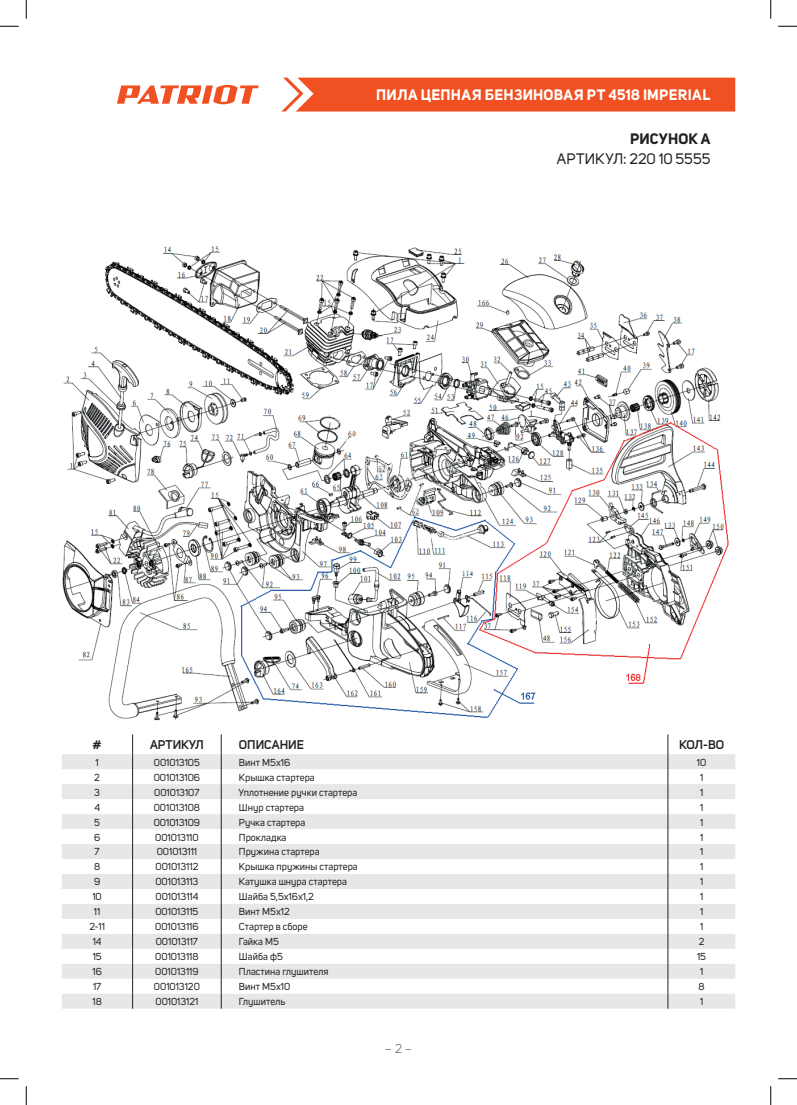
<style>
.page{position:relative;width:797px;height:1105px;background:#fff}
.page>*{position:absolute;margin:0;border:0;box-sizing:border-box;transform-origin:0 0}
.t1{font:700 15px "Uni Sans";letter-spacing:.02em;color:#fff}
.t2{font:15px "Uni Sans";color:#231f20}
.t3{font:700 15px "Uni Sans";letter-spacing:.01em;color:#231f20}
.t4{font:600 12.5px "Uni Sans";color:#231f20}
.t5{font:300 12.5px "Uni Sans";color:#231f20}
.t6{font:10px "Uni Sans";color:#231f20}
</style>
<div class="page">
<svg style="left:281px;top:78px;width:454px;height:34px;background:#f15a2e"></svg>
<svg style="left:117px;top:85px;width:142px;height:19px"></svg>
<svg style="left:62px;top:754px;width:673px;height:255px;fill:#e7e8ea"></svg>
<svg style="left:132px;top:734px;width:1px;height:275px"></svg>
<svg style="left:221px;top:734px;width:1px;height:275px"></svg>
<svg style="left:667px;top:734px;width:1px;height:275px"></svg>
<img style="left:62px;top:246px;width:667px;height:475px">
<svg style="left:0;top:25px;width:19px;height:2px"></svg>
<svg style="left:778px;top:25px;width:19px;height:2px"></svg>
<svg style="left:0;top:1078px;width:19px;height:1px"></svg>
<svg style="left:778px;top:1078px;width:19px;height:1px"></svg>
<svg style="left:25px;top:0;width:2px;height:19px"></svg>
<svg style="left:25px;top:1086px;width:2px;height:19px"></svg>
<svg style="left:770px;top:0;width:1px;height:19px"></svg>
<svg style="left:770px;top:1086px;width:1px;height:19px"></svg>
<h1 class="t1" style="left:376px;top:86px;width:335px">ПИЛА ЦЕПНАЯ БЕНЗИНОВАЯ PT 4518 IMPERIAL</h1>
<h1 class="t3" style="left:630px;top:129px;width:82px">РИСУНОК A</h1>
<h1 class="t2" style="left:557px;top:150px;width:155px">АРТИКУЛ: 220 10 5555</h1>
<p class="t4" style="left:93px;top:737px;width:11px">#</p>
<p class="t4" style="left:150px;top:737px;width:55px">АРТИКУЛ</p>
<p class="t4" style="left:239px;top:737px;width:67px">ОПИСАНИЕ</p>
<p class="t4" style="left:679px;top:737px;width:47px">КОЛ-ВО</p>
<p class="t6" style="left:96px;top:756px;width:5px">1</p>
<p class="t6" style="left:154px;top:756px;width:48px">001013105</p>
<p class="t6" style="left:239px;top:756px;width:53px">Винт М5х16</p>
<p class="t6" style="left:697px;top:756px;width:11px">10</p>
<p class="t6" style="left:94px;top:771px;width:7px">2</p>
<p class="t6" style="left:154px;top:771px;width:48px">001013106</p>
<p class="t6" style="left:239px;top:771px;width:77px">Крышка стартера</p>
<p class="t6" style="left:700px;top:771px;width:5px">1</p>
<p class="t6" style="left:94px;top:786px;width:7px">3</p>
<p class="t6" style="left:154px;top:786px;width:47px">001013107</p>
<p class="t6" style="left:239px;top:786px;width:120px">Уплотнение ручки стартера</p>
<p class="t6" style="left:700px;top:786px;width:5px">1</p>
<p class="t6" style="left:94px;top:801px;width:7px">4</p>
<p class="t6" style="left:154px;top:801px;width:48px">001013108</p>
<p class="t6" style="left:239px;top:801px;width:67px">Шнур стартера</p>
<p class="t6" style="left:700px;top:801px;width:5px">1</p>
<p class="t6" style="left:94px;top:816px;width:7px">5</p>
<p class="t6" style="left:154px;top:816px;width:48px">001013109</p>
<p class="t6" style="left:239px;top:816px;width:68px">Ручка стартера</p>
<p class="t6" style="left:700px;top:816px;width:5px">1</p>
<p class="t6" style="left:94px;top:831px;width:8px">6</p>
<p class="t6" style="left:155px;top:831px;width:45px">001013110</p>
<p class="t6" style="left:239px;top:831px;width:49px">Прокладка</p>
<p class="t6" style="left:700px;top:831px;width:5px">1</p>
<p class="t6" style="left:95px;top:846px;width:7px">7</p>
<p class="t6" style="left:157px;top:846px;width:42px">001013111</p>
<p class="t6" style="left:239px;top:846px;width:82px">Пружина стартера</p>
<p class="t6" style="left:700px;top:846px;width:5px">1</p>
<p class="t6" style="left:94px;top:861px;width:8px">8</p>
<p class="t6" style="left:155px;top:861px;width:44px">001013112</p>
<p class="t6" style="left:239px;top:861px;width:120px">Крышка пружины стартера</p>
<p class="t6" style="left:700px;top:861px;width:5px">1</p>
<p class="t6" style="left:94px;top:876px;width:8px">9</p>
<p class="t6" style="left:155px;top:876px;width:45px">001013113</p>
<p class="t6" style="left:239px;top:876px;width:110px">Катушка шнура стартера</p>
<p class="t6" style="left:700px;top:876px;width:5px">1</p>
<p class="t6" style="left:92px;top:891px;width:11px">10</p>
<p class="t6" style="left:155px;top:891px;width:44px">001013114</p>
<p class="t6" style="left:239px;top:891px;width:76px">Шайба 5,5х16х1,2</p>
<p class="t6" style="left:700px;top:891px;width:5px">1</p>
<p class="t6" style="left:94px;top:906px;width:8px">11</p>
<p class="t6" style="left:155px;top:906px;width:45px">001013115</p>
<p class="t6" style="left:239px;top:906px;width:52px">Винт М5х12</p>
<p class="t6" style="left:700px;top:906px;width:5px">1</p>
<p class="t6" style="left:89px;top:921px;width:17px">2-11</p>
<p class="t6" style="left:155px;top:921px;width:45px">001013116</p>
<p class="t6" style="left:239px;top:921px;width:70px">Стартер в сборе</p>
<p class="t6" style="left:700px;top:921px;width:5px">1</p>
<p class="t6" style="left:93px;top:936px;width:10px">14</p>
<p class="t6" style="left:156px;top:936px;width:44px">001013117</p>
<p class="t6" style="left:239px;top:936px;width:41px">Гайка М5</p>
<p class="t6" style="left:698px;top:936px;width:7px">2</p>
<p class="t6" style="left:93px;top:951px;width:11px">15</p>
<p class="t6" style="left:155px;top:951px;width:45px">001013118</p>
<p class="t6" style="left:239px;top:951px;width:45px">Шайба ф5</p>
<p class="t6" style="left:697px;top:951px;width:11px">15</p>
<p class="t6" style="left:92px;top:966px;width:11px">16</p>
<p class="t6" style="left:155px;top:966px;width:45px">001013119</p>
<p class="t6" style="left:239px;top:966px;width:91px">Пластина глушителя</p>
<p class="t6" style="left:700px;top:966px;width:5px">1</p>
<p class="t6" style="left:93px;top:981px;width:10px">17</p>
<p class="t6" style="left:154px;top:981px;width:47px">001013120</p>
<p class="t6" style="left:239px;top:981px;width:53px">Винт М5х10</p>
<p class="t6" style="left:698px;top:981px;width:8px">8</p>
<p class="t6" style="left:92px;top:996px;width:11px">18</p>
<p class="t6" style="left:155px;top:996px;width:44px">001013121</p>
<p class="t6" style="left:239px;top:996px;width:48px">Глушитель</p>
<p class="t6" style="left:700px;top:996px;width:5px">1</p>
<p class="t5" style="left:385px;top:1041px;width:29px">– 2 –</p>
</div>
